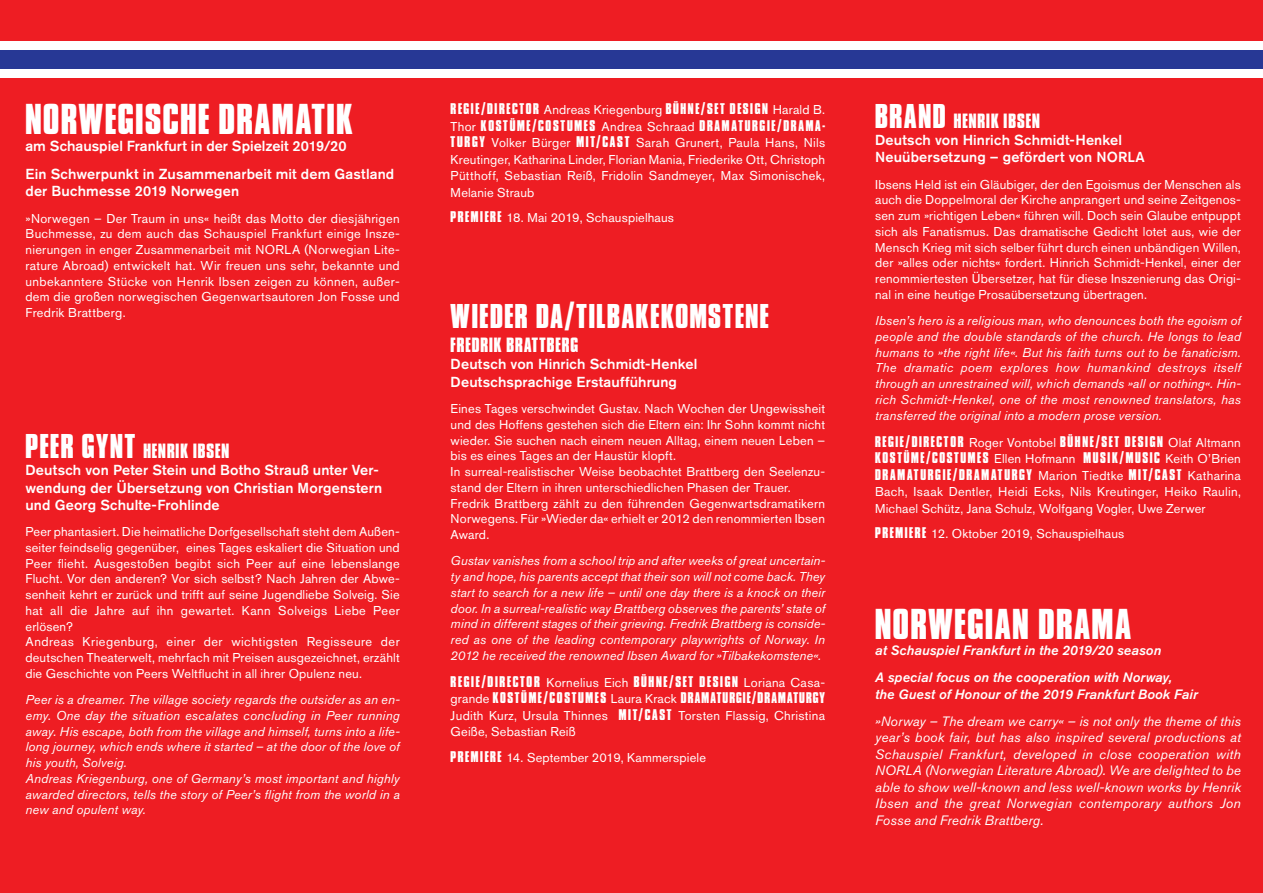
<style>
.page{position:relative;width:1263px;height:893px;background:#ee1d23}
.page>*{position:absolute;margin:0;border:0;box-sizing:border-box;transform-origin:0 0}
.t1{font:700 37.65px "Compacta SH";letter-spacing:.05em;color:#fff}
.t2{font:700 30px "Compacta SH";letter-spacing:.06em;color:#fff}
.t3{font:700 18px "Compacta SH";letter-spacing:.055em;color:#fff}
.Fließtext{font:500 14.55px "Akzidenz Grotesk BE";color:#fff}
.t4{font:500 14.4px/17.4px "Akzidenz Grotesk BE";letter-spacing:.01em;color:#fff}
.Fließtext-2{font:700 13.5px/16.5px "Compacta SH";letter-spacing:.125em;color:#fff}
.Fließtext-3{font:italic 13.5px/16.5px "Akzidenz Grotesk BE";letter-spacing:.02em;color:#fff;text-align:justify}
.Fließtext-4{font:italic 500 13.5px "Akzidenz Grotesk BE";letter-spacing:.01em;color:#fff}
.Fließtext-5{font:12.75px/15.8px "Akzidenz Grotesk BE";letter-spacing:.015em;color:#fff;text-align:justify}
.Fließtext-6{font:italic 12.75px/15.8px "Akzidenz Grotesk BE";letter-spacing:.01em;color:#fff;text-align:justify}
.s1{font-size:30px}
.s2{font-family:"Akzidenz Grotesk BE";font-weight:400;font-size:12.75px}
.s3{font-family:"Compacta SH";font-weight:700;font-size:13.5px}
</style>
<div class="page">
<div style="left:0;top:41px;width:1263px;height:36px;background:#fff"></div>
<div style="left:0;top:50px;width:1263px;height:19px;background:#273895"></div>
<p class="t1" style="left:26px;top:95px;width:328px">NORWEGISCHE DRAMATIK</p>
<p class="Fließtext" style="left:26px;top:137px;width:323px">am Schauspiel Frankfurt in der Spielzeit 2019/20</p>
<p class="t4" style="left:26px;top:165px;width:370px">Ein Schwerpunkt in Zusammenarbeit mit dem Gastland der Buchmesse 2019 Norwegen</p>
<p class="Fließtext-5" style="left:26px;top:210px;width:376px">»Norwegen – Der Traum in uns« heißt das Motto der diesjährigen Buchmesse, zu dem auch das Schauspiel Frankfurt einige Insze&shy;nierungen in enger Zusammenarbeit mit NORLA (Norwegian Lite&shy;rature Abroad) entwickelt hat. Wir freuen uns sehr, bekannte und unbekanntere Stücke von Henrik Ibsen zeigen zu können, außer&shy;dem die großen norwegischen Gegenwartsautoren Jon Fosse und Fredrik Brattberg.</p>
<p class="t3" style="left:26px;top:439px;width:205px"><span class="s1">PEER GYNT</span> HENRIK IBSEN</p>
<p class="t4" style="left:26px;top:461px;width:358px">Deutsch von Peter Stein und Botho Strauß unter Ver&shy;wendung der Übersetzung von Christian Morgenstern und Georg Schulte-Frohlinde</p>
<p class="Fließtext-5" style="left:26px;top:524px;width:376px">Peer phantasiert. Die heimatliche Dorfgesellschaft steht dem Außen&shy;seiter feindselig gegenüber, eines Tages eskaliert die Situation und Peer flieht. Ausgestoßen begibt sich Peer auf eine lebenslange Flucht. Vor den anderen? Vor sich selbst? Nach Jahren der Abwe&shy;senheit kehrt er zurück und trifft auf seine Jugendliebe Solveig. Sie hat all die Jahre auf ihn gewartet. Kann Solveigs Liebe Peer erlösen?</p>
<p class="Fließtext-5" style="left:26px;top:634px;width:376px">Andreas Kriegenburg, einer der wichtigsten Regisseure der deutschen Theaterwelt, mehrfach mit Preisen ausgezeichnet, erzählt die Geschichte von Peers Weltflucht in all ihrer Opulenz neu.</p>
<p class="Fließtext-6" style="left:26px;top:692px;width:376px">Peer is a dreamer. The village society regards the outsider as an en&shy;emy. One day the situation escalates concluding in Peer running away. His escape, both from the village and himself, turns into a life&shy;long journey, which ends where it started – at the door of the love of his youth, Solveig.</p>
<p class="Fließtext-6" style="left:26px;top:770px;width:376px">Andreas Kriegenburg, one of Germany’s most important and highly awarded directors, tells the story of Peer’s flight from the world in a new and opulent way.</p>
<p class="Fließtext-2" style="left:451px;top:101px;width:376px">REGIE/DIRECTOR <span class="s2">Andreas Kriegenburg</span> BÜHNE/SET DESIGN <span class="s2">Harald B.<br>Thor</span> KOSTÜME/COSTUMES <span class="s2">Andrea Schraad</span> DRAMATURGIE/DRAMA-</p>
<p class="Fließtext-5" style="left:451px;top:134px;width:376px;line-height:16.5px"><span class="s3">TURGY</span> Volker Bürger <span class="s3">MIT/CAST</span> Sarah Grunert, Paula Hans, Nils Kreutinger, Katharina Linder, Florian Mania, Friederike Ott, Christoph Pütthoff, Sebastian Reiß, Fridolin Sandmeyer, Max Simonischek, Melanie Straub</p>
<p class="Fließtext-5" style="left:451px;top:210px;width:225px"><span class="s3">PREMIERE</span> 18. Mai 2019, Schauspielhaus</p>
<p class="t2" style="left:451px;top:297px;width:319px">WIEDER DA/TILBAKEKOMSTENE</p>
<p class="t3" style="left:451px;top:334px;width:129px">FREDRIK BRATTBERG</p>
<p class="t4" style="left:451px;top:355px;width:248px">Deutsch von Hinrich Schmidt-Henkel</p>
<p class="t4" style="left:451px;top:373px;width:228px">Deutschsprachige Erstaufführung</p>
<p class="Fließtext-5" style="left:451px;top:401px;width:376px">Eines Tages verschwindet Gustav. Nach Wochen der Ungewissheit und des Hoffens gestehen sich die Eltern ein: Ihr Sohn kommt nicht wieder. Sie suchen nach einem neuen Alltag, einem neuen Leben – bis es eines Tages an der Haustür klopft.</p>
<p class="Fließtext-5" style="left:451px;top:464px;width:376px">In surreal-realistischer Weise beobachtet Brattberg den Seelenzu&shy;stand der Eltern in ihren unterschiedlichen Phasen der Trauer.</p>
<p class="Fließtext-5" style="left:451px;top:495px;width:376px">Fredrik Brattberg zählt zu den führenden Gegenwartsdramatikern Norwegens. Für »Wieder da« erhielt er 2012 den renommierten Ibsen Award.</p>
<p class="Fließtext-6" style="left:451px;top:553px;width:376px">Gustav vanishes from a school trip and after weeks of great uncertain&shy;ty and hope, his parents accept that their son will not come back. They start to search for a new life – until one day there is a knock on their door. In a surreal-realistic way Brattberg observes the parents’ state of mind in different stages of their grieving. Fredrik Brattberg is conside&shy;red as one of the leading contemporary playwrights of Norway. In 2012 he received the renowned Ibsen Award for »Tilbakekomstene«.</p>
<p class="Fließtext-2" style="left:451px;top:673px;width:376px">REGIE/DIRECTOR <span class="s2">Kornelius Eich</span> BÜHNE/SET DESIGN <span class="s2">Loriana Casa&shy;grande</span> KOSTÜME/COSTUMES <span class="s2">Laura Krack</span> DRAMATURGIE/DRAMATURGY</p>
<p class="Fließtext-5" style="left:451px;top:707px;width:376px;line-height:16.6px">Judith Kurz, Ursula Thinnes <span class="s3">MIT/CAST</span> Torsten Flassig, Christina<br>Geiße, Sebastian Reiß</p>
<p class="Fließtext-5" style="left:451px;top:750px;width:257px"><span class="s3">PREMIERE</span> 14. September 2019, Kammerspiele</p>
<p class="t3" style="left:875px;top:109px;width:166px"><span class="s1">BRAND</span> HENRIK IBSEN</p>
<p class="t4" style="left:875px;top:131px;width:248px">Deutsch von Hinrich Schmidt-Henkel</p>
<p class="t4" style="left:875px;top:148px;width:271px">Neuübersetzung – gefördert von NORLA</p>
<p class="Fließtext-5" style="left:875px;top:176px;width:367px">Ibsens Held ist ein Gläubiger, der den Egoismus der Menschen als auch die Doppelmoral der Kirche anprangert und seine Zeitgenos&shy;sen zum »richtigen Leben« führen will. Doch sein Glaube entpuppt sich als Fanatismus. Das dramatische Gedicht lotet aus, wie der Mensch Krieg mit sich selber führt durch einen unbändigen Willen, der »alles oder nichts« fordert. Hinrich Schmidt-Henkel, einer der renommiertesten Übersetzer, hat für diese Inszenierung das Origi&shy;nal in eine heutige Prosaübersetzung übertragen.</p>
<p class="Fließtext-6" style="left:875px;top:313px;width:367px">Ibsen’s hero is a religious man, who denounces both the egoism of people and the double standards of the church. He longs to lead humans to »the right life«. But his faith turns out to be fanaticism.<br>The dramatic poem explores how humankind destroys itself through an unrestrained will, which demands »all or nothing«. Hin&shy;rich Schmidt-Henkel, one of the most renowned translators, has transferred the original into a modern prose version.</p>
<p class="Fließtext-2" style="left:875px;top:433px;width:367px;text-align:justify">REGIE/DIRECTOR <span class="s2">Roger Vontobel</span> BÜHNE/SET DESIGN <span class="s2">Olaf Altmann </span>KOSTÜME/COSTUMES <span class="s2">Ellen Hofmann</span> MUSIK/MUSIC <span class="s2">Keith O’Brien </span>DRAMATURGIE/DRAMATURGY <span class="s2">Marion Tiedtke</span> MIT/CAST <span class="s2">Katharina</span></p>
<p class="Fließtext-5" style="left:875px;top:483px;width:367px;line-height:16.6px">Bach, Isaak Dentler, Heidi Ecks, Nils Kreutinger, Heiko Raulin,<br>Michael Schütz, Jana Schulz, Wolfgang Vogler, Uwe Zerwer</p>
<p class="Fließtext-5" style="left:875px;top:526px;width:251px"><span class="s3">PREMIERE</span> 12. Oktober 2019, Schauspielhaus</p>
<p class="t1" style="left:875px;top:600px;width:257px">NORWEGIAN DRAMA</p>
<p class="Fließtext-4" style="left:875px;top:643px;width:288px">at Schauspiel Frankfurt in the 2019/20 season</p>
<p class="Fließtext-4" style="left:875px;top:670px;width:299px">A special focus on the cooperation with Norway,</p>
<p class="Fließtext-4" style="left:875px;top:686px;width:324px">the Guest of Honour of the 2019 Frankfurt Book Fair</p>
<p class="Fließtext-3" style="left:875px;top:713px;width:367px">»Norway – The dream we carry« – is not only the theme of this year’s book fair, but has also inspired several productions at Schauspiel Frankfurt, developed in close cooperation with NORLA (Norwegian Literature Abroad). We are delighted to be able to show well-known and less well-known works by Henrik Ibsen and the great Norwegian contemporary authors Jon Fosse and Fredrik Brattberg.</p>
</div>
